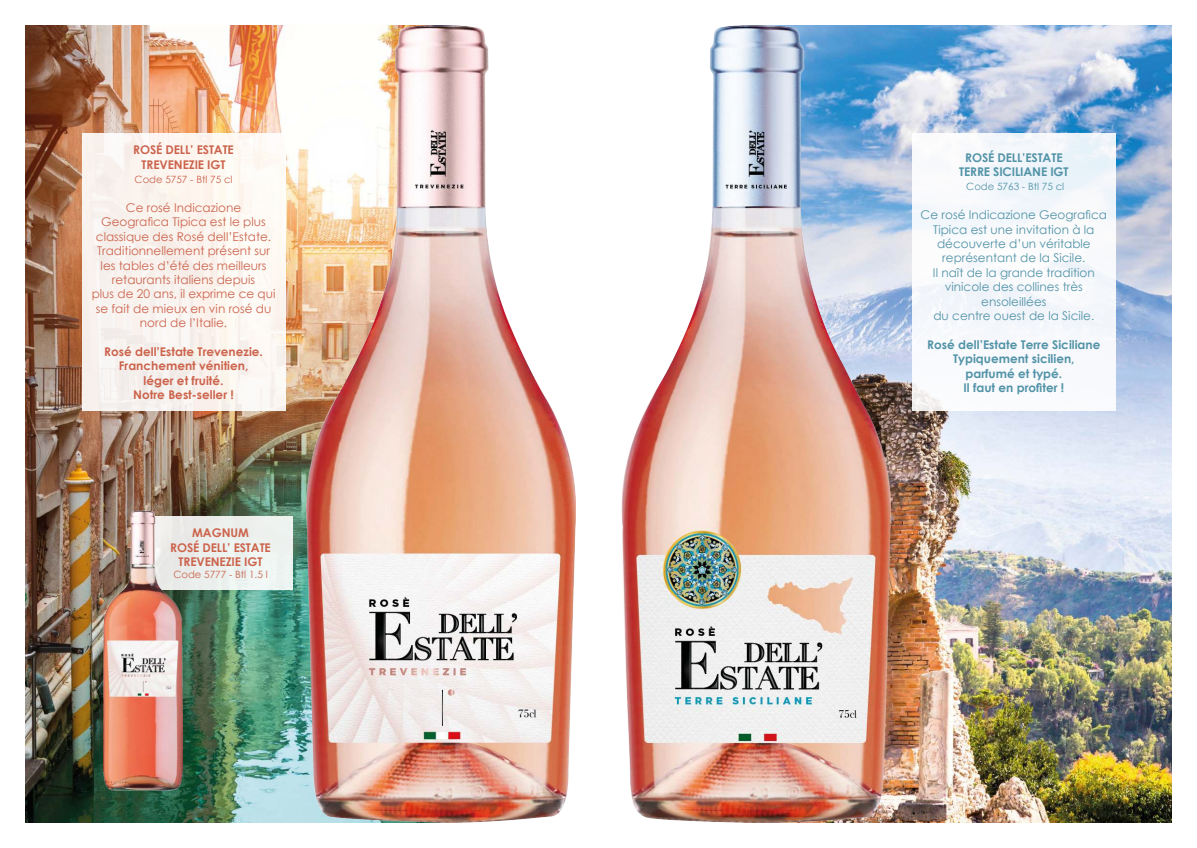
<style>
.page{position:relative;width:1197px;height:848px;background:#fff}
.page>*{position:absolute;margin:0;border:0;box-sizing:border-box;transform-origin:0 0}
.t1{font:12px/14.4px "Century Gothic";color:#cc644d;text-align:center}
.t2{font:12px/14.4px "Century Gothic";color:#5293a7;text-align:center}
.t3{font:700 12px/14.4px "Century Gothic";color:#cc644d;text-align:center}
.t4{font:700 12px/14.4px "Century Gothic";color:#5293a7;text-align:center}
.t5{font:10px "Century Gothic";color:#cc644d}
.t6{font:10px "Century Gothic";color:#5293a7}
</style>
<div class="page">
<img style="left:26px;top:26px;width:280px;height:796px">
<img style="left:890px;top:26px;width:281px;height:796px">
<img style="left:621px;top:26px;width:269px;height:796px">
<img style="left:306px;top:26px;width:269px;height:796px">
<div style="left:149px;top:516px;width:143px;height:74px;background:#ecf1ee"></div>
<div style="left:82px;top:133px;width:203px;height:278px;background:#faf4ee"></div>
<div style="left:911px;top:133px;width:204px;height:278px;background:#f7f9fc"></div>
<img style="left:103px;top:507px;width:80px;height:283px">
<p class="t3" style="left:133px;top:143px;width:102px">ROSÉ DELL’ ESTATE<br>TREVENEZIE IGT</p>
<p class="t5" style="left:134px;top:175px;width:100px">Code 5757 - Btl 75 cl</p>
<p class="t1" style="left:92px;top:201px;width:185px">Ce rosé Indicazione<br>Geografica Tipica est le plus classique des Rosé dell’Estate.<br>Traditionnellement présent sur les tables d’été des meilleurs retaurants italiens depuis<br>plus de 20 ans, il exprime ce qui se fait de mieux en vin rosé du nord de l’Italie.</p>
<p class="t3" style="left:104px;top:345px;width:160px">Rosé dell’Estate Trevenezie.<br>Franchement vénitien, léger et fruité.<br>Notre Best-seller !</p>
<p class="t3" style="left:170px;top:526px;width:102px">MAGNUM<br>ROSÉ DELL’ ESTATE<br>TREVENEZIE IGT</p>
<p class="t5" style="left:173px;top:570px;width:96px">Code 5777 - Btl 1.5 l</p>
<p class="t4" style="left:959px;top:151px;width:111px">ROSÉ DELL’ESTATE<br>TERRE SICILIANE IGT</p>
<p class="t6" style="left:966px;top:182px;width:100px">Code 5763 - Btl 75 cl</p>
<p class="t2" style="left:920px;top:207px;width:188px">Ce rosé Indicazione Geografica<br>Tipica est une invitation à la découverte d’un véritable représentant de la Sicile.<br>Il naît de la grande tradition vinicole des collines très ensoleillées<br>du centre ouest de la Sicile.</p>
<p class="t4" style="left:927px;top:338px;width:175px">Rosé dell’Estate Terre Siciliane<br>Typiquement sicilien, parfumé et typé.<br>Il faut en profiter !</p>
</div>
